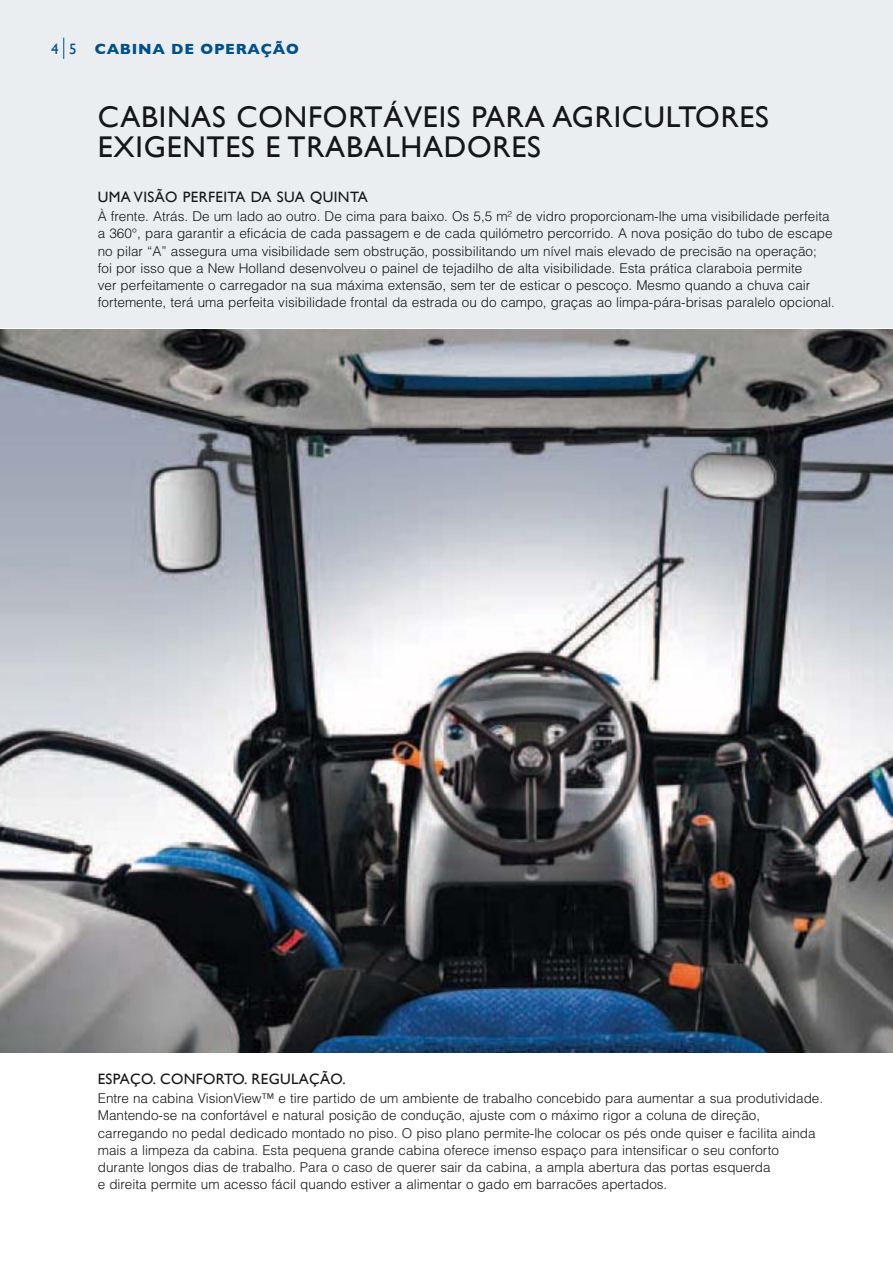
<style>
.page{position:relative;width:893px;height:1263px;background:#fff}
.page>*{position:absolute;margin:0;border:0;box-sizing:border-box;transform-origin:0 0}
.t1{font:30px/30px "Gill Sans";letter-spacing:.025em;color:#161619}
.t2{font:15px "Gill Sans";letter-spacing:.025em;color:#161619}
.t3{font:700 15px "Gill Sans";letter-spacing:.05em;color:#00508a}
.t4{font:15px "Gill Sans";color:#00508a}
.t5{font:300 13.5px/17.2px "Helvetica";color:#161619}
</style>
<div class="page">
<div style="left:0;top:0;width:893px;height:328px;background:#ebeef0"></div>
<img style="left:0;top:330px;width:893px;height:722px">
<svg style="left:63px;top:38px;width:1px;height:21px"></svg>
<p class="t4" style="left:51px;top:40px;width:27px">4 5</p>
<p class="t3" style="left:95px;top:40px;width:205px">CABINA DE OPERAÇÃO</p>
<h1 class="t1" style="left:98px;top:102px;width:673px">CABINAS CONFORTÁVEIS PARA AGRICULTORES<br>EXIGENTES E TRABALHADORES</h1>
<p class="t2" style="left:98px;top:188px;width:272px">UMA VISÃO PERFEITA DA SUA QUINTA</p>
<p class="t5" style="left:98px;top:209px;width:739px">À frente. Atrás. De um lado ao outro. De cima para baixo. Os 5,5 m² de vidro proporcionam-lhe uma visibilidade perfeita a 360°, para garantir a eficácia de cada passagem e de cada quilómetro percorrido. A nova posição do tubo de escape no pilar “A” assegura uma visibilidade sem obstrução, possibilitando um nível mais elevado de precisão na operação;<br>foi por isso que a New Holland desenvolveu o painel de tejadilho de alta visibilidade. Esta prática claraboia permite<br>ver perfeitamente o carregador na sua máxima extensão, sem ter de esticar o pescoço. Mesmo quando a chuva cair fortemente, terá uma perfeita visibilidade frontal da estrada ou do campo, graças ao limpa-pára-brisas paralelo opcional.</p>
<p class="t2" style="left:98px;top:1070px;width:249px">ESPAÇO. CONFORTO. REGULAÇÃO.</p>
<p class="t5" style="left:98px;top:1091px;width:727px">Entre na cabina VisionView™ e tire partido de um ambiente de trabalho concebido para aumentar a sua produtividade.<br>Mantendo-se na confortável e natural posição de condução, ajuste com o máximo rigor a coluna de direção, carregando no pedal dedicado montado no piso. O piso plano permite-lhe colocar os pés onde quiser e facilita ainda mais a limpeza da cabina. Esta pequena grande cabina oferece imenso espaço para intensificar o seu conforto durante longos dias de trabalho. Para o caso de querer sair da cabina, a ampla abertura das portas esquerda<br>e direita permite um acesso fácil quando estiver a alimentar o gado em barracões apertados.</p>
</div>
